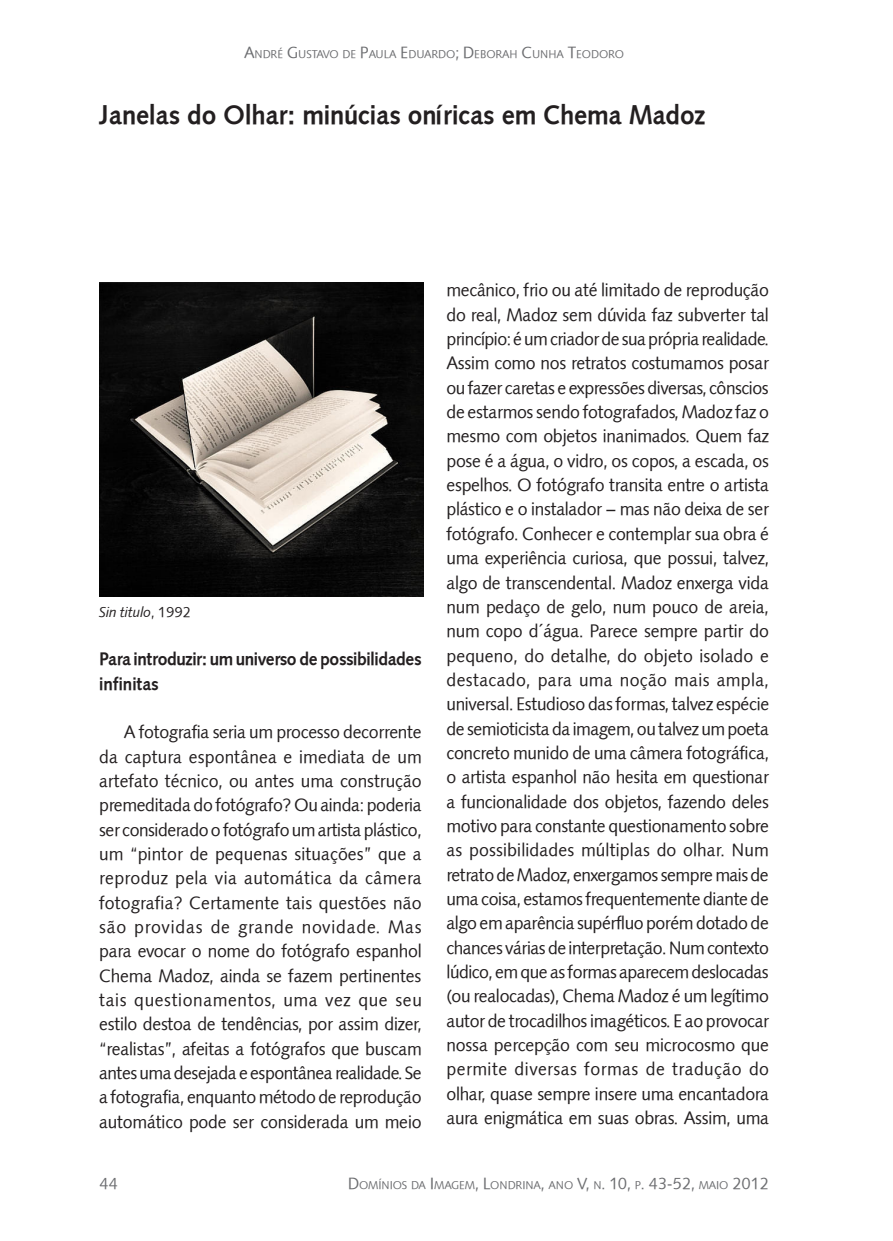
<style>
.page{position:relative;width:893px;height:1241px;background:#fff}
.page>*{position:absolute;margin:0;border:0;box-sizing:border-box;transform-origin:0 0}
.título{font:700 26.25px "Symphony";color:#231f20}
.corpo{font:17.5px/24.3px "Symphony";letter-spacing:-.01em;color:#231f20;text-align:justify}
.sub{font:700 17.5px/24.3px "Symphony";letter-spacing:-.02em;color:#231f20}
.t1{font:15.75px "Symphony";color:#6c6d70}
.legenda{font:italic 14px "Symphony";color:#231f20}
.t2{font:11.03px "Symphony";color:#6c6d70}
.s1{font-size:15.75px}
.s2{font-style:normal}
</style>
<div class="page">
<img style="left:99px;top:283px;width:324px;height:313px">
<p class="t2" style="left:244px;top:47px;width:382px"><span class="s1">A</span>NDRÉ <span class="s1">G</span> USTAVO DE <span class="s1">P</span>AULA <span class="s1">E</span> DUARDO<span class="s1">; D</span>EBORAH <span class="s1">C</span>UNHA <span class="s1">T</span>EODORO</p>
<p class="título" style="left:99px;top:99px;width:608px">Janelas do Olhar: minúcias oníricas em Chema Madoz</p>
<p class="legenda" style="left:99px;top:603px;width:93px">Sin titulo<span class="s2">, 1992</span></p>
<p class="sub" style="left:99px;top:647px;width:324px">Para introduzir: um universo de possibilidades infinitas</p>
<p class="corpo" style="left:99px;top:720px;width:324px;text-indent:25px">A fotografia seria um processo decorrente da captura espontânea e imediata de um artefato técnico, ou antes uma construção premeditada do fotógrafo? Ou ainda: poderia ser considerado o fotógrafo um artista plástico, um “pintor de pequenas situações” que a reproduz pela via automática da câmera fotografia? Certamente tais questões não são providas de grande novidade. Mas para evocar o nome do fotógrafo espanhol Chema Madoz, ainda se fazem pertinentes tais questionamentos, uma vez que seu estilo destoa de tendências, por assim dizer, “realistas”, afeitas a fotógrafos que buscam antes uma desejada e espontânea realidade. Se a fotografia, enquanto método de reprodução automático pode ser considerada um meio</p>
<p class="corpo" style="left:446px;top:278px;width:324px">mecânico, frio ou até limitado de reprodução do real, Madoz sem dúvida faz subverter tal princípio: é um criador de sua própria realidade.<br>Assim como nos retratos costumamos posar ou fazer caretas e expressões diversas, cônscios de estarmos sendo fotografados, Madoz faz o mesmo com objetos inanimados. Quem faz pose é a água, o vidro, os copos, a escada, os espelhos. O fotógrafo transita entre o artista plástico e o instalador – mas não deixa de ser fotógrafo. Conhecer e contemplar sua obra é uma experiência curiosa, que possui, talvez, algo de transcendental. Madoz enxerga vida num pedaço de gelo, num pouco de areia, num copo d´água. Parece sempre partir do pequeno, do detalhe, do objeto isolado e destacado, para uma noção mais ampla, universal. Estudioso das formas, talvez espécie de semioticista da imagem, ou talvez um poeta concreto munido de uma câmera fotográfica, o artista espanhol não hesita em questionar a funcionalidade dos objetos, fazendo deles motivo para constante questionamento sobre as possibilidades múltiplas do olhar. Num retrato de Madoz, enxergamos sempre mais de uma coisa, estamos frequentemente diante de algo em aparência supérfluo porém dotado de chances várias de interpretação. Num contexto lúdico, em que as formas aparecem deslocadas (ou realocadas), Chema Madoz é um legítimo autor de trocadilhos imagéticos. E ao provocar nossa percepção com seu microcosmo que permite diversas formas de tradução do olhar, quase sempre insere uma encantadora aura enigmática em suas obras. Assim, uma</p>
<p class="t1" style="left:99px;top:1173px;width:20px">44</p>
<p class="t2" style="left:348px;top:1177px;width:423px"><span class="s1">D</span>OMÍNIOS DA <span class="s1">I</span> MAGEM<span class="s1">, L</span>ONDRINA<span class="s1">,</span> ANO <span class="s1">V,</span> N<span class="s1">. 10,</span> P<span class="s1">. 43-52,</span> MAIO <span class="s1">2012</span></p>
</div>
